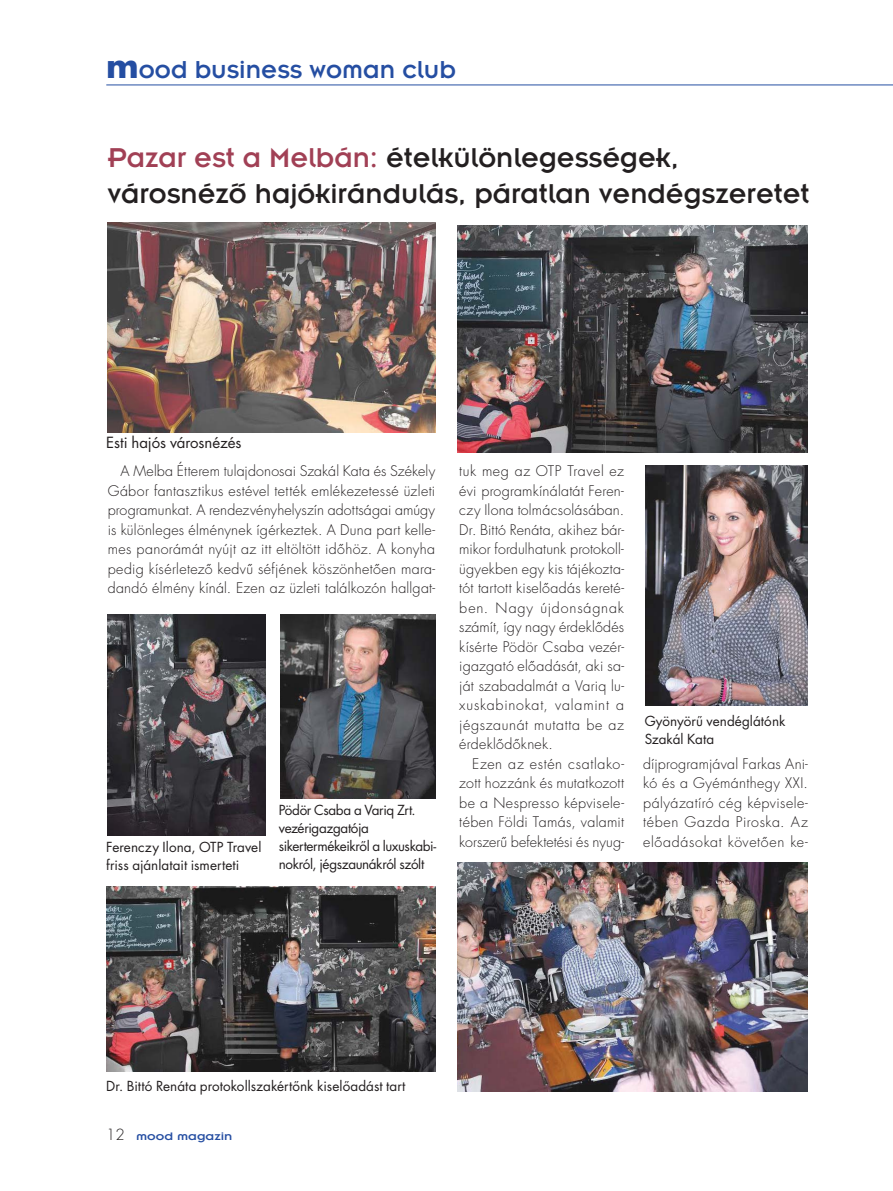
<style>
.page{position:relative;width:893px;height:1191px;background:#fff}
.page>*{position:absolute;margin:0;border:0;box-sizing:border-box;transform-origin:0 0}
.t1{font:30px/36px "Insignia Hun";color:#231f20}
.t2{font:27px "Insignia Hun";color:#254ea2}
.t3{font:15px "Futura QS";letter-spacing:-.005em;color:#231f20}
.t4{font:300 14.25px/19.5px "Futura QS";letter-spacing:.025em;color:#231f20;text-align:justify}
.t5{font:13.5px/18px "Futura QS";letter-spacing:-.005em;color:#231f20}
.t6{font:13.5px/18px "Futura QS";letter-spacing:-.03em;color:#231f20}
.t7{font:12px "Insignia Hun";color:#254ea2;scale:1.2 1}
.s1{font-family:"Futura QS";font-weight:700;font-size:33px}
.s2{color:#a14055}
.s3{font-family:"Futura QS";font-weight:300;font-size:15px;color:#231f20}
</style>
<div class="page">
<hr style="left:106px;top:85px;width:787px;height:1px;background:#254ea2">
<img style="left:107px;top:222px;width:328px;height:210px">
<img style="left:280px;top:615px;width:155px;height:183px">
<img style="left:457px;top:226px;width:351px;height:226px">
<img style="left:106px;top:886px;width:329px;height:185px">
<img style="left:108px;top:615px;width:157px;height:221px">
<img style="left:457px;top:862px;width:351px;height:229px">
<img style="left:645px;top:465px;width:162px;height:240px">
<h2 class="t2" style="left:106px;top:61px;width:351px"><span class="s1">m</span>ood business woman club</h2>
<h1 class="t1" style="left:108px;top:143px;width:703px"><span class="s2">Pazar est a Melbán:</span> ételkülönlegességek, városnézô hajókirándulás, páratlan vendégszeretet</h1>
<p class="t3" style="left:106px;top:436px;width:137px">Esti hajós városnézés</p>
<p class="t4" style="left:108px;top:462px;width:329px;text-indent:13px">A Melba Étterem tulajdonosai Szakál Kata és Székely Gábor fantasztikus estével tették emlékezetessé üzleti programunkat. A rendezvényhelyszín adottságai amúgy is különleges élménynek ígérkeztek. A Duna part kelle&shy;mes panorámát nyújt az itt eltöltött idôhöz. A konyha pedig kísérletezô kedvû séfjének köszönhetôen mara&shy;dandó élmény kínál. Ezen az üzleti találkozón hallgat-</p>
<p class="t5" style="left:106px;top:838px;width:157px">Ferenczy Ilona, OTP Travel friss ajánlatait ismerteti</p>
<p class="t6" style="left:279px;top:802px;width:159px">Pödör Csaba a Variq Zrt. vezérigazgatója sikertermékeikrôl a luxuskabi&shy;nokról, jégszaunákról szólt</p>
<p class="t4" style="left:459px;top:462px;width:166px">tuk meg az OTP Travel ez évi programkínálatát Feren&shy;czy Ilona tolmácsolásában.<br>Dr. Bittó Renáta, akihez bár&shy;mikor fordulhatunk protokoll&shy;ügyekben egy kis tájékozta&shy;tót tartott kiselôadás kereté&shy;ben. Nagy újdonságnak számít, így nagy érdeklôdés kísérte Pödör Csaba vezér&shy;igazgató elôadását, aki sa&shy;ját szabadalmát a Variq lu&shy;xuskabinokat, valamint a jégszaunát mutatta be az érdeklôdôknek.</p>
<p class="t4" style="left:459px;top:755px;width:166px;text-indent:13px">Ezen az estén csatlako&shy;zott hozzánk és mutatkozott be a Nespresso képvisele&shy;tében Földi Tamás, valamit korszerû befektetési és nyug-</p>
<p class="t4" style="left:643px;top:755px;width:166px">díjprogramjával Farkas Ani&shy;kó és a Gyémánthegy XXI. pályázatíró cég képvisele&shy;tében Gazda Piroska. Az elôadásokat követôen ke-</p>
<p class="t5" style="left:645px;top:712px;width:142px">Gyönyörû vendéglátónk<br>Szakál Kata</p>
<p class="t5" style="left:106px;top:1078px;width:301px">Dr. Bittó Renáta protokollszakértônk kiselôadást tart</p>
<p class="t7" style="left:106px;top:1133px;width:107px"><span class="s3">12</span> mood magazin</p>
</div>
